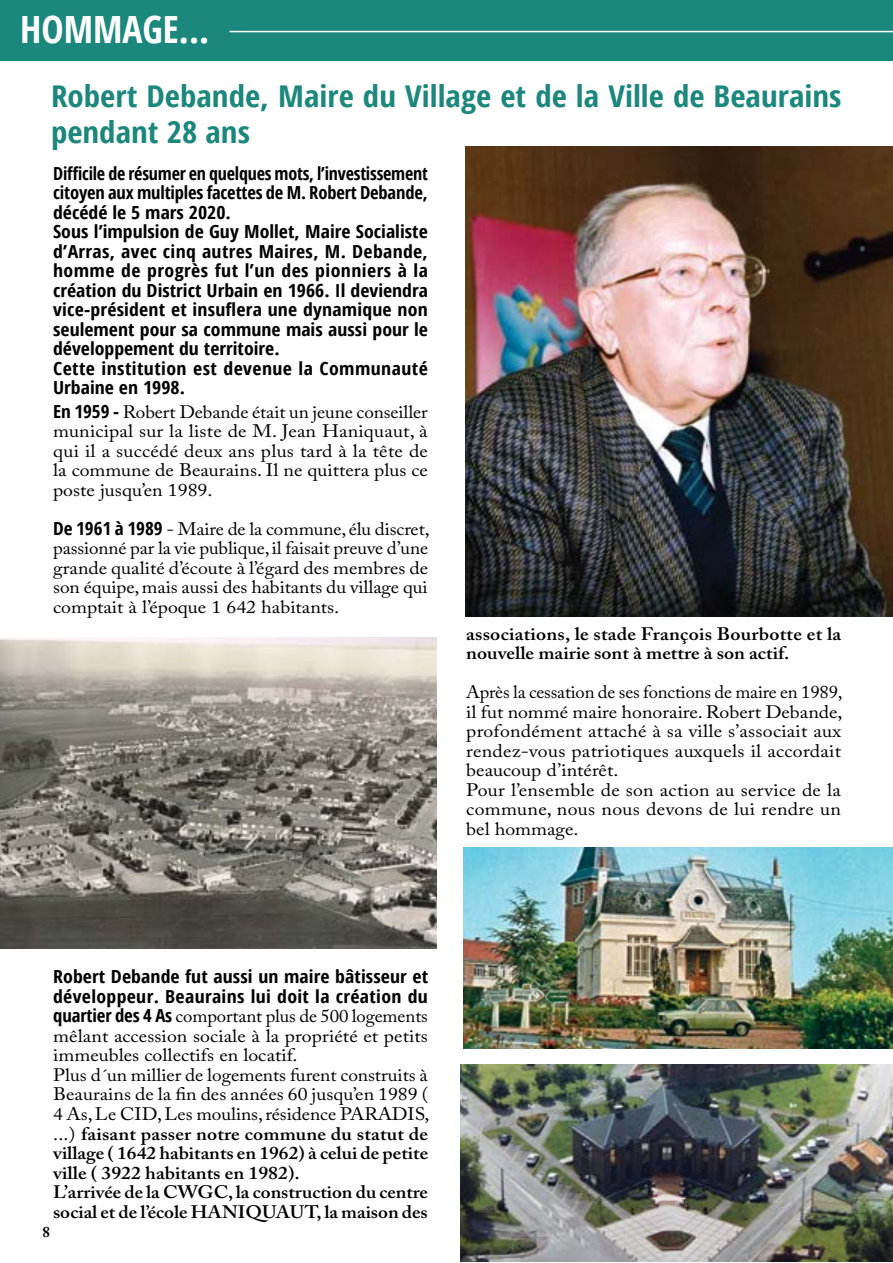
<style>
.page{position:relative;width:893px;height:1263px;background:#fff}
.page>*{position:absolute;margin:0;border:0;box-sizing:border-box;transform-origin:0 0}
.t1{font:700 37.5px "Open Sans Condensed";color:#fff}
.t2{font:700 30px/36px "Open Sans Condensed";color:#1c877d;scale:1.1 1}
.t3{font:700 18px/19.5px "Open Sans Condensed";color:#000}
.t4{font:18px/19.5px "Adobe Caslon Pro";color:#000;scale:1.04 1}
.t5{font:18px/19.5px "Adobe Caslon Pro";color:#000;text-align:justify;scale:1.06 1}
.t6{font:18px/19.5px "Adobe Caslon Pro";color:#000}
.t7{font:700 18px/19.5px "Open Sans Condensed";color:#000;scale:1.1 1}
.t8{font:600 18px/19.5px "Adobe Caslon Pro";letter-spacing:.01em;color:#000;scale:1.1 1}
.t9{font:700 15px "Adobe Caslon Pro";color:#000}
.s1{font-family:"Open Sans Condensed";font-weight:700}
.s2{font-weight:600}
</style>
<div class="page">
<div style="left:0;top:0;width:893px;height:61px;background:#1c877d"></div>
<hr style="left:230px;top:31px;width:663px;height:1px;background:#fff">
<img style="left:466px;top:147px;width:427px;height:470px">
<img style="left:0;top:638px;width:436px;height:310px">
<img style="left:461px;top:1064px;width:431px;height:198px">
<img style="left:463px;top:848px;width:430px;height:201px">
<h1 class="t1" style="left:20px;top:3px;width:67px">Hommage</h1>
<h1 class="t1" style="left:179px;top:3px;width:32px">...</h1>
<h2 class="t2" style="left:51px;top:78px;width:720px">Robert Debande, Maire du Village et de la Ville de Beaurains pendant 28 ans</h2>
<p class="t3" style="left:53px;top:163px;width:376px">Difficile de résumer en quelques mots, l’investissement citoyen aux multiples facettes de M. Robert Debande, décédé le 5 mars 2020.<br>Sous l’impulsion de Guy Mollet, Maire Socialiste d’Arras, avec cinq autres Maires, M. Debande, homme de progrès fut l’un des pionniers à la création du District Urbain en 1966. I l deviendra vice-président et insuflera une dynamique non seulement pour sa commune mais aussi pour le développement du territoire.<br>Cette institution est devenue la Communauté Urbaine en 1998.</p>
<p class="t5" style="left:53px;top:402px;width:355px"><span class="s1">En 1959 -</span> Robert Debande était un jeune conseiller municipal sur la liste de M. Jean Haniquaut, à qui il a succédé deux ans plus tard à la tête de la commune de Beaurains. Il ne quittera plus ce poste jusqu’en 1989.</p>
<p class="t5" style="left:53px;top:519px;width:357px"><span class="s1">De 1961 à 1989</span> - Maire de la commune, élu discret, passionné par la vie publique, il faisait preuve d’une grande qualité d’écoute à l’égard des membres de son équipe, mais aussi des habitants du village qui comptait à l’époque 1 642 habitants.</p>
<p class="t8" style="left:466px;top:624px;width:342px">associations, le stade François Bourbotte et la nouvelle mairie sont à mettre à son actif.</p>
<p class="t6" style="left:466px;top:682px;width:378px">Après la cessation de ses fonctions de maire en 1989, il fut nommé maire honoraire. Robert Debande, profondément attaché à sa ville s’associait aux rendez-vous patriotiques auxquels il accordait beaucoup d’intérêt.<br>Pour l’ensemble de son action au service de la commune, nous nous devons de lui rendre un bel hommage.</p>
<p class="t7" style="left:53px;top:967px;width:342px">Robert Debande fut aussi un maire bâtisseur et développeur. Beaurains lui doit la création du</p>
<p class="t4" style="left:53px;top:1006px;width:363px"><span class="s1">quartier des 4 As</span> comportant plus de 500 logements mêlant accession sociale à la propriété et petits immeubles collectifs en locatif.<br>Plus d´un millier de logements furent construits à Beaurains de la fin des années 60 jusqu’en 1989 ( 4 As, Le CID, Les moulins, résidence PARADIS, ...) <span class="s2">faisant passer notre commune du statut de village ( 1642 habitants en 1962) à celui de petite ville ( 3922 habitants en 1982).<br>L’arrivée de la CWGC, la construction du centre social et de l’école HANIQUAUT, la maison des</span></p>
<p class="t9" style="left:43px;top:1223px;width:9px">8</p>
</div>
